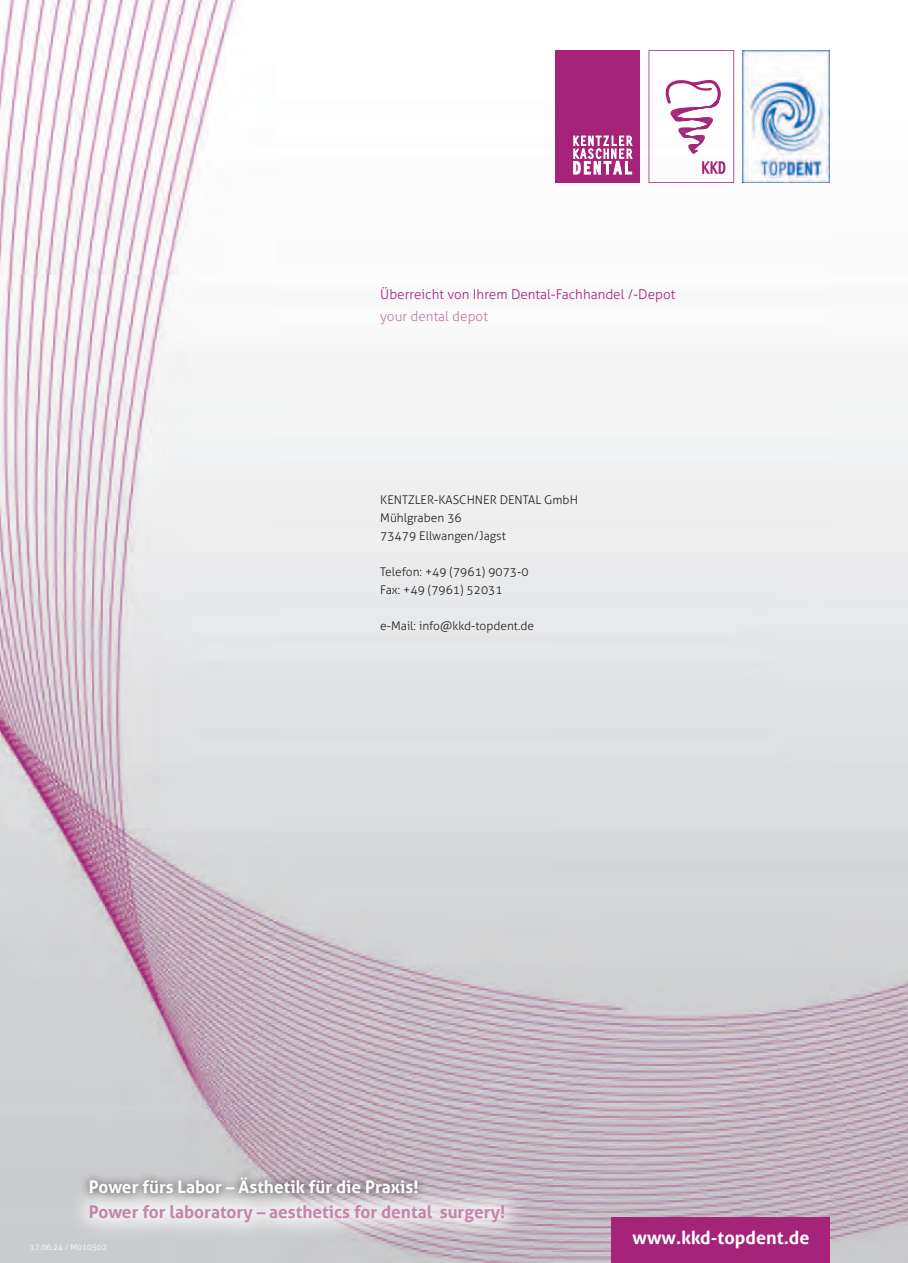
<style>
.page{position:relative;width:908px;height:1263px;background:#fff}
.page>*{position:absolute;margin:0;border:0;box-sizing:border-box;transform-origin:0 0}
.t1{font:700 18px "Aller";color:#fff}
.t2{font:700 17.25px "Aller";color:#c584aa}
.t3{font:700 17.25px "Aller";color:#fff}
.t4{font:300 13.5px "Aller";color:#a5247a}
.t5{font:300 13.5px "Aller";color:#c17ba4}
.t6{font:300 12px/18px "Aller";color:#231f20}
.t7{font:300 8.25px "Aller";color:#fff}
</style>
<div class="page">
<img style="left:0;top:0;width:907px;height:1263px">
<div style="left:555px;top:50px;width:85px;height:133px;background:#a5247a"></div>
<svg style="left:573px;top:136px;width:59px;height:38px"></svg>
<svg style="left:648px;top:50px;width:86px;height:133px"></svg>
<img style="left:742px;top:50px;width:87px;height:133px">
<svg style="left:67px;top:1182px;width:460px;height:62px"></svg>
<div style="left:81px;top:1169px;width:345px;height:33px;background:#231f20;opacity:.8"></div>
<div style="left:611px;top:1218px;width:218px;height:45px;background:#a5247a"></div>
<p class="t4" style="left:380px;top:287px;width:297px">Überreicht von Ihrem Dental-Fachhandel /-Depot</p>
<p class="t5" style="left:380px;top:309px;width:109px">your dental depot</p>
<p class="t6" style="left:380px;top:491px;width:199px">KENTZLER-KASCHNER DENTAL GmbH<br>Mühlgraben 36<br>73479 Ellwangen/Jagst</p>
<p class="t6" style="left:380px;top:563px;width:150px">Telefon: +49 (7961) 9073-0<br>Fax: +49 (7961) 52031</p>
<p class="t6" style="left:380px;top:617px;width:155px">e-Mail: info@kkd-topdent.de</p>
<h2 class="t3" style="left:89px;top:1177px;width:331px">Power fürs Labor 3 Ästhetik für die Praxis!</h2>
<h2 class="t2" style="left:89px;top:1202px;width:418px">Power for laboratory 3 aesthetics for dental surgery!</h2>
<p class="t7" style="left:30px;top:1242px;width:79px">17.06.24 / M010502</p>
<h1 class="t1" style="left:633px;top:1227px;width:178px">www.kkd-topdent.de</h1>
</div>
